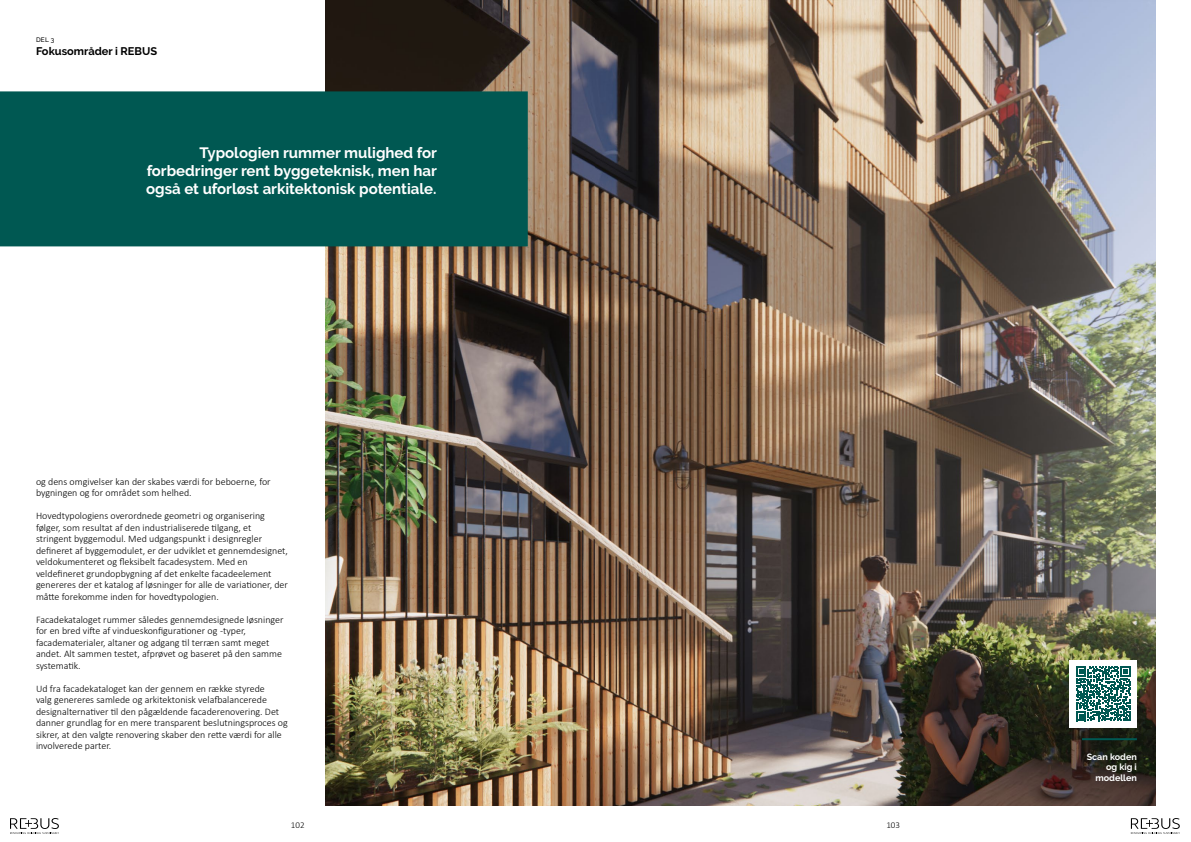
<style>
.page{position:relative;width:1191px;height:842px;background:#fff}
.page>*{position:absolute;margin:0;border:0;box-sizing:border-box;transform-origin:0 0}
.t1{font:700 15px/18px "Raleway";color:#fff;text-align:justify}
.t2{font:700 11.1px "Raleway";color:#000}
.t3{font:300 10px/11.5px "Calibri";color:#000}
.t4{font:700 9px/10.8px "Raleway";color:#fff;text-align:right}
.t5{font:300 9px "Calibri";color:#000}
.t6{font:500 6.5px "Raleway";color:#000}
</style>
<div class="page">
<svg style="left:10px;top:818px;width:49px;height:16px"></svg>
<svg style="left:1130px;top:818px;width:49px;height:16px"></svg>
<img style="left:325px;top:0;width:830px;height:806px">
<div style="left:0;top:91px;width:528px;height:155px;background:#005852"></div>
<div style="left:1069px;top:660px;width:68px;height:67px;background:#fff"></div>
<svg style="left:1076px;top:666px;width:55px;height:55px"></svg>
<hr style="left:1082px;top:738px;width:55px;height:2px;background:#005852">
<p class="t6" style="left:36px;top:36px;width:20px">DEL 3</p>
<p class="t2" style="left:36px;top:45px;width:123px">Fokusområder i REBUS</p>
<h1 class="t1" style="left:146px;top:144px;width:292px;text-indent:53px">Typologien rummer mulighed for forbedringer rent byggeteknisk, men har også et uforløst arkitektonisk potentiale.</h1>
<p class="t3" style="left:36px;top:475px;width:236px">og dens omgivelser kan der skabes værdi for beboerne, for bygningen og for området som helhed.</p>
<p class="t3" style="left:36px;top:510px;width:253px">Hovedtypologiens overordnede geometri og organisering følger, som resultat af den industrialiserede tilgang, et stringent byggemodul. Med udgangspunkt i designregler defineret af byggemodulet, er der udviklet et gennemdesignet, veldokumenteret og fleksibelt facadesystem. Med en veldefineret grundopbygning af det enkelte facadeelement genereres der et katalog af løsninger for alle de variationer, der måtte forekomme inden for hovedtypologien.</p>
<p class="t3" style="left:36px;top:613px;width:249px">Facadekataloget rummer således gennemdesignede løsninger for en bred vifte af vindueskonfigurationer og -typer, facadematerialer, altaner og adgang til terræn samt meget andet. Alt sammen testet, afprøvet og baseret på den samme systematik.</p>
<p class="t3" style="left:36px;top:682px;width:253px">Ud fra facadekataloget kan der gennem en række styrede<br>valg genereres samlede og arkitektonisk velafbalancerede designalternativer til den pågældende facaderenovering. Det danner grundlag for en mere transparent beslutningsproces og sikrer, at den valgte renovering skaber den rette værdi for alle involverede parter.</p>
<p class="t5" style="left:291px;top:819px;width:15px">102</p>
<p class="t5" style="left:886px;top:819px;width:15px">103</p>
<p class="t4" style="left:1086px;top:751px;width:52px">Scan koden og kig i modellen</p>
</div>
